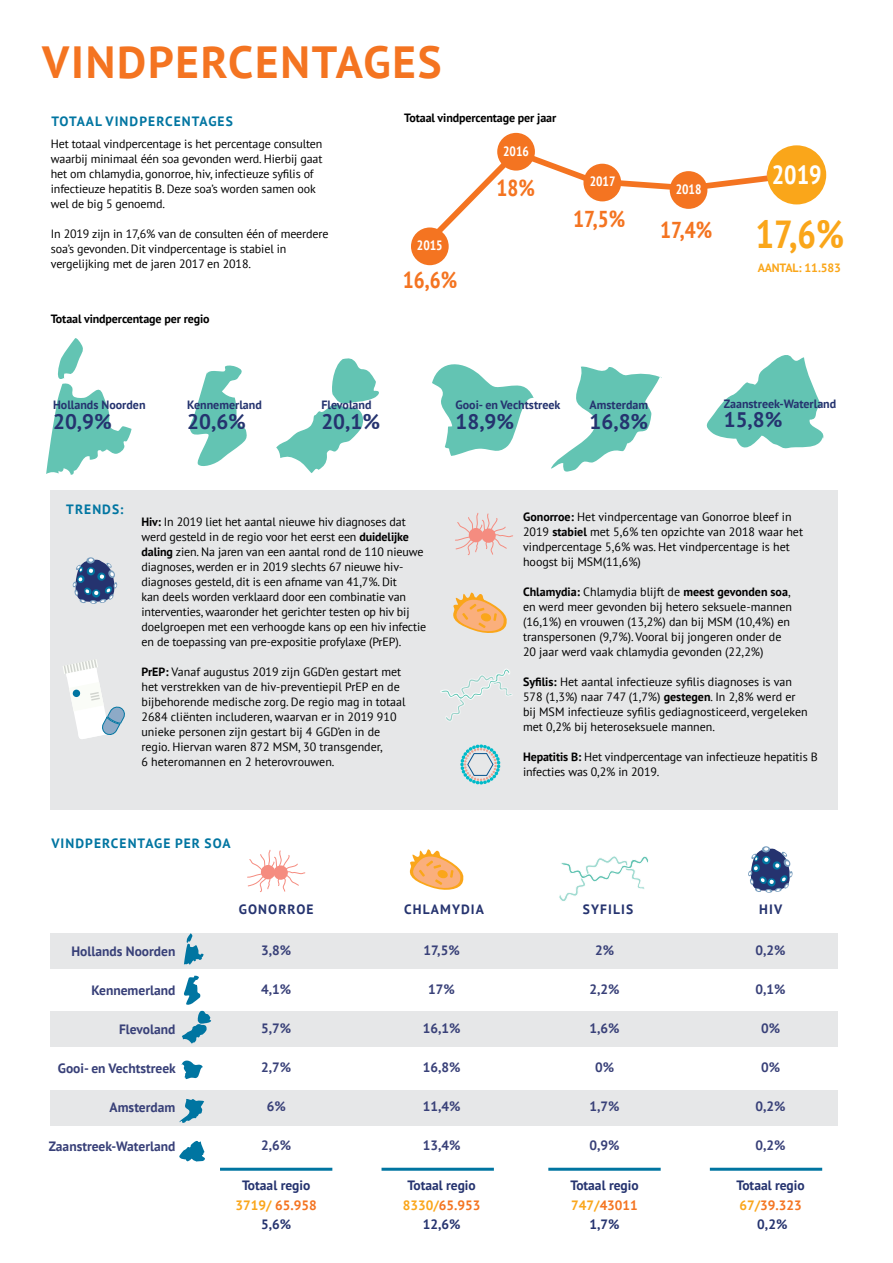
<style>
.page{position:relative;width:893px;height:1263px;background:#fff}
.page>*{position:absolute;margin:0;border:0;box-sizing:border-box;transform-origin:0 0}
.t1{font:700 45px "PT Sans";letter-spacing:.04em;color:#f47421}
.t2{font:700 condensed 39px "PT Sans";color:#faa61a}
.t3{font:700 condensed 26.1px "PT Sans";color:#fff}
.t4{font:700 condensed 22.95px "PT Sans";color:#f47421}
.t5{font:700 21px "PT Sans";color:#25336f}
.t6{font:700 13.5px "PT Sans";color:#384078}
.t7{font:700 13.5px/19.5px "PT Sans";color:#25336f;text-align:center}
.t8{font:700 13.5px "PT Sans";letter-spacing:.08em;color:#0075a1}
.t9{font:700 13.5px "PT Sans";letter-spacing:.08em;color:#25336f}
.t10{font:700 condensed 13.5px "PT Sans";color:#fff}
.t11{font:12px/15px "PT Sans";letter-spacing:-.01em;color:#000}
.t12{font:700 12px "PT Sans";color:#25336f}
.t13{font:700 12px "PT Sans";letter-spacing:-.01em;color:#000}
.t14{font:700 12px "PT Sans";letter-spacing:-.01em;color:#faa61a}
.s1{font-weight:700}
.s2{color:#faa61a}
.s3{color:#f47421}
</style>
<div class="page">
<svg style="left:46px;top:338px;width:86px;height:137px"></svg>
<div style="left:51px;top:490px;width:787px;height:320px;background:#e6e7e8"></div>
<div style="left:51px;top:933px;width:787px;height:36px;background:#e6e7e8"></div>
<div style="left:51px;top:1011px;width:787px;height:36px;background:#e6e7e8"></div>
<div style="left:51px;top:1090px;width:787px;height:36px;background:#e6e7e8"></div>
<svg style="left:440px;top:669px;width:72px;height:52px"></svg>
<svg style="left:453px;top:592px;width:54px;height:41px"></svg>
<svg style="left:72px;top:558px;width:45px;height:46px"></svg>
<svg style="left:460px;top:744px;width:40px;height:40px"></svg>
<svg style="left:551px;top:366px;width:111px;height:106px"></svg>
<svg style="left:276px;top:358px;width:103px;height:115px"></svg>
<svg style="left:189px;top:365px;width:58px;height:101px"></svg>
<svg style="left:706px;top:355px;width:118px;height:94px"></svg>
<svg style="left:432px;top:364px;width:102px;height:92px"></svg>
<svg style="left:63px;top:660px;width:62px;height:79px"></svg>
<svg style="left:455px;top:513px;width:58px;height:42px"></svg>
<svg style="left:247px;top:850px;width:59px;height:42px"></svg>
<svg style="left:559px;top:856px;width:90px;height:45px"></svg>
<svg style="left:409px;top:849px;width:55px;height:41px"></svg>
<svg style="left:748px;top:847px;width:45px;height:46px"></svg>
<hr style="left:220px;top:1168px;width:112px;height:3px;background:#0075a1">
<hr style="left:548px;top:1168px;width:113px;height:3px;background:#0075a1">
<hr style="left:382px;top:1168px;width:112px;height:3px;background:#0075a1">
<hr style="left:710px;top:1168px;width:112px;height:3px;background:#0075a1">
<svg style="left:182px;top:1011px;width:30px;height:33px"></svg>
<svg style="left:184px;top:933px;width:20px;height:32px"></svg>
<svg style="left:184px;top:975px;width:16px;height:30px"></svg>
<svg style="left:179px;top:1099px;width:25px;height:24px"></svg>
<svg style="left:179px;top:1140px;width:26px;height:22px"></svg>
<svg style="left:181px;top:1060px;width:22px;height:19px"></svg>
<svg style="left:437px;top:143px;width:368px;height:89px"></svg>
<div style="left:411px;top:227px;width:38px;height:38px;background:#f47421;border-radius:50%"></div>
<div style="left:497px;top:133px;width:38px;height:38px;background:#f47421;border-radius:50%"></div>
<div style="left:583px;top:164px;width:38px;height:37px;background:#f47421;border-radius:50%"></div>
<div style="left:670px;top:171px;width:37px;height:38px;background:#f47421;border-radius:50%"></div>
<div style="left:767px;top:145px;width:59px;height:59px;background:#faa61a;border-radius:50%"></div>
<h1 class="t1" style="left:42px;top:32px;width:401px">VINDPERCENTAGES</h1>
<p class="t8" style="left:51px;top:113px;width:183px">TOTAAL VINDPERCENTAGES</p>
<p class="t13" style="left:404px;top:110px;width:153px">Totaal vindpercentage per jaar</p>
<p class="t11" style="left:51px;top:136px;width:273px">Het totaal vindpercentage is het percentage consulten waarbij minimaal één soa gevonden werd. Hierbij gaat het om chlamydia, gonorroe, hiv, infectieuze syfilis of infectieuze hepatitis B. Deze soa’s worden samen ook wel de big 5 genoemd.</p>
<p class="t11" style="left:51px;top:226px;width:279px">In 2019 zijn in 17,6% van de consulten één of meerdere soa’s gevonden. Dit vindpercentage is stabiel in vergelijking met de jaren 2017 en 2018.</p>
<p class="t13" style="left:51px;top:311px;width:160px">Totaal vindpercentage per regio</p>
<p class="t10" style="left:417px;top:237px;width:27px">2015</p>
<h3 class="t4" style="left:403px;top:265px;width:56px">16,6%</h3>
<p class="t10" style="left:503px;top:142px;width:27px">2016</p>
<h3 class="t4" style="left:496px;top:172px;width:40px">18%</h3>
<p class="t10" style="left:590px;top:173px;width:27px">2017</p>
<h3 class="t4" style="left:573px;top:204px;width:54px">17,5%</h3>
<p class="t10" style="left:676px;top:180px;width:27px">2018</p>
<h3 class="t4" style="left:660px;top:215px;width:54px">17,4%</h3>
<h3 class="t3" style="left:772px;top:158px;width:51px">2019</h3>
<h2 class="t2" style="left:756px;top:209px;width:90px">17,6%</h2>
<p class="t14" style="left:758px;top:260px;width:85px">AANTAL: 11.583</p>
<p class="t12" style="left:53px;top:397px;width:94px">Hollands Noorden</p>
<h3 class="t5" style="left:53px;top:408px;width:60px">20,9%</h3>
<p class="t12" style="left:187px;top:397px;width:76px">Kennemerland</p>
<h3 class="t5" style="left:187px;top:408px;width:60px">20,6%</h3>
<p class="t12" style="left:321px;top:397px;width:52px">Flevoland</p>
<h3 class="t5" style="left:321px;top:408px;width:60px">20,1%</h3>
<p class="t12" style="left:455px;top:397px;width:106px">Gooi- en Vechtstreek</p>
<h3 class="t5" style="left:455px;top:408px;width:60px">18,9%</h3>
<p class="t12" style="left:590px;top:397px;width:60px">Amsterdam</p>
<h3 class="t5" style="left:590px;top:408px;width:60px">16,8%</h3>
<p class="t12" style="left:724px;top:396px;width:114px">Zaanstreek-Waterland</p>
<h3 class="t5" style="left:724px;top:406px;width:60px">15,8%</h3>
<p class="t8" style="left:66px;top:500px;width:59px">TRENDS:</p>
<p class="t11" style="left:142px;top:514px;width:286px"><span class="s1">Hiv:</span> In 2019 liet het aantal nieuwe hiv diagnoses dat werd gesteld in de regio voor het eerst een <span class="s1">duidelijke daling</span> zien. Na jaren van een aantal rond de 110 nieuwe diagnoses, werden er in 2019 slechts 67 nieuwe hiv&shy;diagnoses gesteld, dit is een afname van 41,7%. Dit<br>kan deels worden verklaard door een combinatie van interventies, waaronder het gerichter testen op hiv bij doelgroepen met een verhoogde kans op een hiv infectie en de toepassing van pre-expositie profylaxe (PrEP).</p>
<p class="t11" style="left:142px;top:664px;width:266px"><span class="s1">PrEP:</span> Vanaf augustus 2019 zijn GGD’en gestart met het verstrekken van de hiv-preventiepil PrEP en de bijbehorende medische zorg. De regio mag in totaal 2684 cliënten includeren, waarvan er in 2019 910 unieke personen zijn gestart bij 4 GGD’en in de regio. Hiervan waren 872 MSM, 30 transgender,<br>6 heteromannen en 2 heterovrouwen.</p>
<p class="t8" style="left:51px;top:834px;width:181px">VINDPERCENTAGE PER SOA</p>
<p class="t11" style="left:523px;top:509px;width:282px"><span class="s1">Gonorroe:</span> Het vindpercentage van Gonorroe bleef in 2019 <span class="s1">stabiel</span> met 5,6% ten opzichte van 2018 waar het vindpercentage 5,6% was. Het vindpercentage is het hoogst bij MSM(11,6%)</p>
<p class="t11" style="left:523px;top:584px;width:271px"><span class="s1">Chlamydia:</span> Chlamydia blijft de <span class="s1">meest gevonden soa</span>, en werd meer gevonden bij hetero seksuele-mannen (16,1%) en vrouwen (13,2%) dan bij MSM (10,4%) en transpersonen (9,7%). Vooral bij jongeren onder de 20 jaar werd vaak chlamydia gevonden (22,2%)</p>
<p class="t11" style="left:523px;top:674px;width:286px"><span class="s1">Syfilis:</span> Het aantal infectieuze syfilis diagnoses is van 578 (1,3%) naar 747 (1,7%) <span class="s1">gestegen</span>. In 2,8% werd er bij MSM infectieuze syfilis gediagnosticeerd, vergeleken met 0,2% bij heteroseksuele mannen.</p>
<p class="t11" style="left:523px;top:749px;width:296px"><span class="s1">Hepatitis B:</span> Het vindpercentage van infectieuze hepatitis B infecties was 0,2% in 2019.</p>
<p class="t6" style="left:71px;top:942px;width:106px">Hollands Noorden</p>
<p class="t6" style="left:91px;top:981px;width:85px">Kennemerland</p>
<p class="t6" style="left:119px;top:1020px;width:58px">Flevoland</p>
<p class="t6" style="left:58px;top:1059px;width:120px">Gooi- en Vechtstreek</p>
<p class="t6" style="left:110px;top:1098px;width:67px">Amsterdam</p>
<p class="t6" style="left:49px;top:1137px;width:128px">Zaanstreek-Waterland</p>
<p class="t9" style="left:239px;top:900px;width:76px">GONORROE</p>
<p class="t9" style="left:404px;top:900px;width:81px">CHLAMYDIA</p>
<p class="t9" style="left:583px;top:900px;width:52px">SYFILIS</p>
<p class="t7" style="left:759px;top:899px;width:24px">HIV</p>
<p class="t6" style="left:261px;top:941px;width:32px">3,8%</p>
<p class="t6" style="left:261px;top:980px;width:32px">4,1%</p>
<p class="t6" style="left:261px;top:1019px;width:32px">5,7%</p>
<p class="t6" style="left:261px;top:1058px;width:32px">2,7%</p>
<p class="t6" style="left:267px;top:1097px;width:20px">6%</p>
<p class="t6" style="left:261px;top:1136px;width:32px">2,6%</p>
<p class="t7" style="left:236px;top:1175px;width:83px">Totaal regio<br><span class="s2">3719/</span> <span class="s3">65.958<br></span>5,6%</p>
<p class="t6" style="left:756px;top:941px;width:32px">0,2%</p>
<p class="t6" style="left:756px;top:980px;width:32px">0,1%</p>
<p class="t6" style="left:761px;top:1019px;width:20px">0%</p>
<p class="t6" style="left:761px;top:1058px;width:20px">0%</p>
<p class="t6" style="left:756px;top:1097px;width:32px">0,2%</p>
<p class="t6" style="left:756px;top:1136px;width:32px">0,2%</p>
<p class="t7" style="left:736px;top:1175px;width:70px">Totaal regio<br><span class="s2">67/</span><span class="s3">39.323<br></span>0,2%</p>
<p class="t6" style="left:595px;top:941px;width:20px">2%</p>
<p class="t6" style="left:589px;top:980px;width:32px">2,2%</p>
<p class="t6" style="left:589px;top:1019px;width:32px">1,6%</p>
<p class="t6" style="left:595px;top:1058px;width:20px">0%</p>
<p class="t6" style="left:589px;top:1097px;width:32px">1,7%</p>
<p class="t6" style="left:589px;top:1136px;width:32px">0,9%</p>
<p class="t7" style="left:570px;top:1175px;width:70px">Totaal regio<br><span class="s2">747/</span><span class="s3">43011<br></span>1,7%</p>
<p class="t6" style="left:424px;top:941px;width:38px">17,5%</p>
<p class="t6" style="left:428px;top:980px;width:28px">17%</p>
<p class="t6" style="left:423px;top:1019px;width:39px">16,1%</p>
<p class="t6" style="left:423px;top:1058px;width:39px">16,8%</p>
<p class="t6" style="left:423px;top:1097px;width:39px">11,4%</p>
<p class="t6" style="left:423px;top:1136px;width:39px">13,4%</p>
<p class="t7" style="left:403px;top:1175px;width:79px">Totaal regio<br><span class="s2">8330/</span><span class="s3">65.953<br></span>12,6%</p>
</div>
